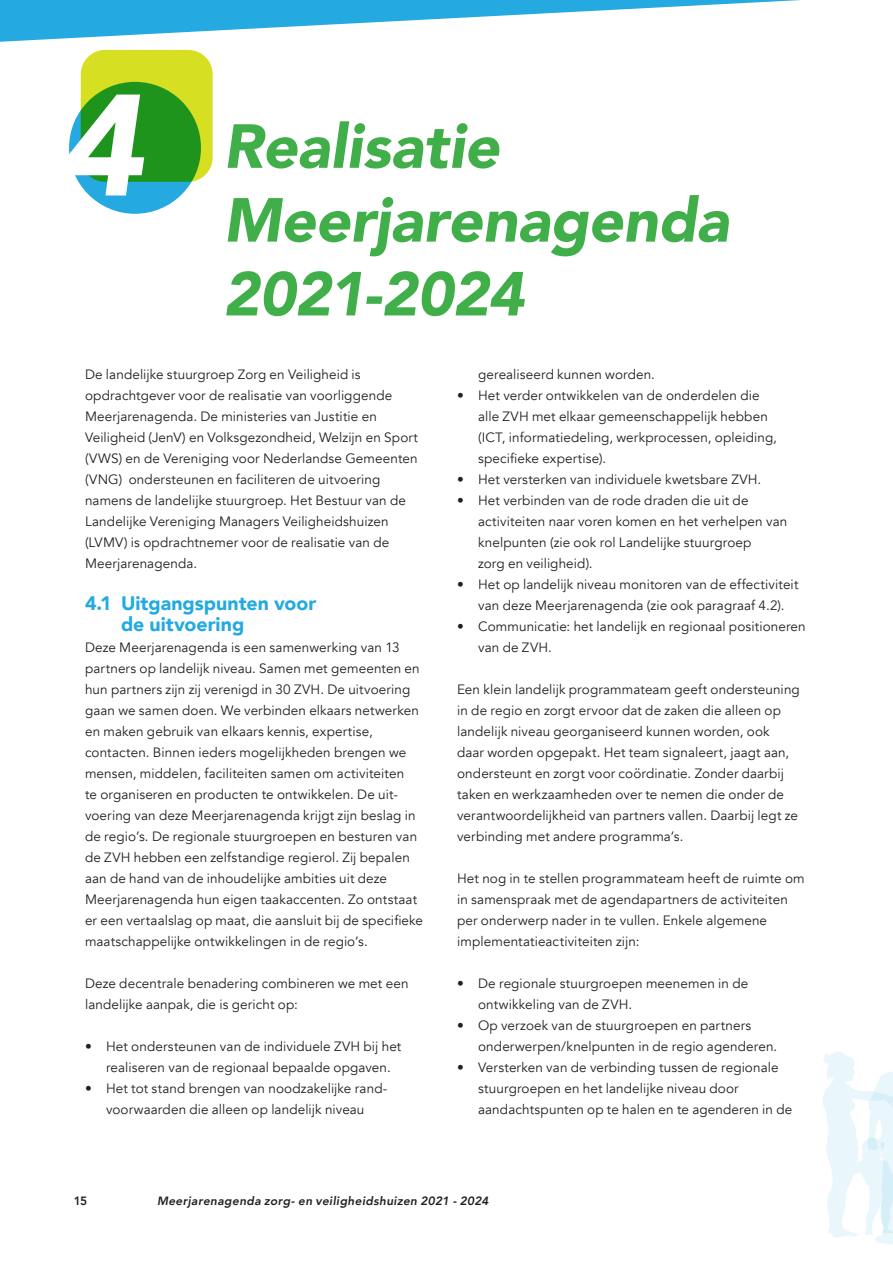
<style>
.page{position:relative;width:893px;height:1263px;background:#fff}
.page>*{position:absolute;margin:0;border:0;box-sizing:border-box;transform-origin:0 0}
.t1{font:italic 900 142.5px "Avenir";color:#fff}
.t2{font:italic 900 61.5px/73.8px "Avenir";letter-spacing:-.005em;color:#40ae49}
.t3{font:900 19.5px/21px "Avenir";color:#24aae1}
.t4{font:13.5px/21px "Avenir";letter-spacing:.01em;color:#231f20}
.t5{font:italic 800 12px "Avenir";letter-spacing:.025em;color:#231f20}
.t6{font:800 12px "Avenir";color:#231f20}
</style>
<div class="page">
<svg style="left:822px;top:1052px;width:71px;height:192px"></svg>
<div style="left:69px;top:82px;width:132px;height:132px;background:#24aae1;border-radius:50%"></div>
<svg style="left:81px;top:50px;width:132px;height:132px;background:#64b01e"></svg>
<svg style="left:0;top:0;width:801px;height:50px"></svg>
<p class="t1" style="left:58px;top:28px;width:86px">4</p>
<p class="t2" style="left:223px;top:109px;width:507px">Realisatie<br>Meerjarenagenda<br>2021-2024</p>
<p class="t4" style="left:85px;top:364px;width:335px">De landelijke stuurgroep Zorg en Veiligheid is opdrachtgever voor de realisatie van voorliggende Meerjarenagenda. De ministeries van Justitie en Veiligheid (JenV) en Volksgezondheid, Welzijn en Sport (VWS) en de Vereniging voor Nederlandse Gemeenten (VNG) ondersteunen en faciliteren de uitvoering namens de landelijke stuurgroep. Het Bestuur van de Landelijke Vereniging Managers Veiligheidshuizen (LVMV) is opdrachtnemer voor de realisatie van de Meerjarenagenda.</p>
<p class="t3" style="left:121px;top:592px;width:197px;text-indent:-36px">4.1 Uitgangspunten voor de uitvoering</p>
<p class="t4" style="left:85px;top:637px;width:340px">Deze Meerjarenagenda is een samenwerking van 13 partners op landelijk niveau. Samen met gemeenten en hun partners zijn zij verenigd in 30 ZVH. De uitvoering gaan we samen doen. We verbinden elkaars netwerken en maken gebruik van elkaars kennis, expertise, contacten. Binnen ieders mogelijkheden brengen we mensen, middelen, faciliteiten samen om activiteiten<br>te organiseren en producten te ontwikkelen. De uit&shy;voering van deze Meerjarenagenda krijgt zijn beslag in de regio’s. De regionale stuurgroepen en besturen van de ZVH hebben een zelfstandige regierol. Zij bepalen aan de hand van de inhoudelijke ambities uit deze Meerjarenagenda hun eigen taakaccenten. Zo ontstaat er een vertaalslag op maat, die aansluit bij de specifieke maatschappelijke ontwikkelingen in de regio’s.</p>
<p class="t4" style="left:85px;top:973px;width:325px">Deze decentrale benadering combineren we met een landelijke aanpak, die is gericht op:</p>
<p class="t4" style="left:106px;top:1036px;width:297px;text-indent:-21px">• Het ondersteunen van de individuele ZVH bij het realiseren van de regionaal bepaalde opgaven.</p>
<p class="t4" style="left:85px;top:1078px;width:303px;text-align:center">• Het tot stand brengen van noodzakelijke rand&shy;voorwaarden die alleen op landelijk niveau</p>
<p class="t4" style="left:478px;top:364px;width:178px">gerealiseerd kunnen worden.</p>
<p class="t4" style="left:478px;top:385px;width:300px;text-indent:-21px">• Het verder ontwikkelen van de onderdelen die alle ZVH met elkaar gemeenschappelijk hebben (ICT, informatiedeling, werkprocessen, opleiding, specifieke expertise).</p>
<p class="t4" style="left:457px;top:469px;width:306px">• Het versterken van individuele kwetsbare ZVH.</p>
<p class="t4" style="left:478px;top:490px;width:311px;text-indent:-21px">• Het verbinden van de rode draden die uit de activiteiten naar voren komen en het verhelpen van knelpunten (zie ook rol Landelijke stuurgroep<br>zorg en veiligheid).</p>
<p class="t4" style="left:457px;top:574px;width:343px;text-align:center">• Het op landelijk niveau monitoren van de effectiviteit van deze Meerjarenagenda (zie ook paragraaf 4.2).</p>
<p class="t4" style="left:478px;top:616px;width:329px;text-indent:-21px">• Communicatie: het landelijk en regionaal positioneren van de ZVH.</p>
<p class="t4" style="left:457px;top:679px;width:344px">Een klein landelijk programmateam geeft ondersteuning in de regio en zorgt ervoor dat de zaken die alleen op landelijk niveau georganiseerd kunnen worden, ook daar worden opgepakt. Het team signaleert, jaagt aan, ondersteunt en zorgt voor coördinatie. Zonder daarbij taken en werkzaamheden over te nemen die onder de verantwoordelijkheid van partners vallen. Daarbij legt ze verbinding met andere programma’s.</p>
<p class="t4" style="left:457px;top:868px;width:349px">Het nog in te stellen programmateam heeft de ruimte om in samenspraak met de agendapartners de activiteiten per onderwerp nader in te vullen. Enkele algemene implementatieactiviteiten zijn:</p>
<p class="t4" style="left:478px;top:973px;width:272px;text-indent:-21px">• De regionale stuurgroepen meenemen in de ontwikkeling van de ZVH.</p>
<p class="t4" style="left:478px;top:1015px;width:301px;text-indent:-21px">• Op verzoek van de stuurgroepen en partners onderwerpen/knelpunten in de regio agenderen.</p>
<p class="t4" style="left:478px;top:1057px;width:316px;text-indent:-21px">• Versterken van de verbinding tussen de regionale stuurgroepen en het landelijke niveau door aandachtspunten op te halen en te agenderen in de</p>
<p class="t6" style="left:74px;top:1191px;width:15px">15</p>
<p class="t5" style="left:157px;top:1193px;width:333px">Meerjarenagenda zorg- en veiligheidshuizen 2021 - 2024</p>
</div>
